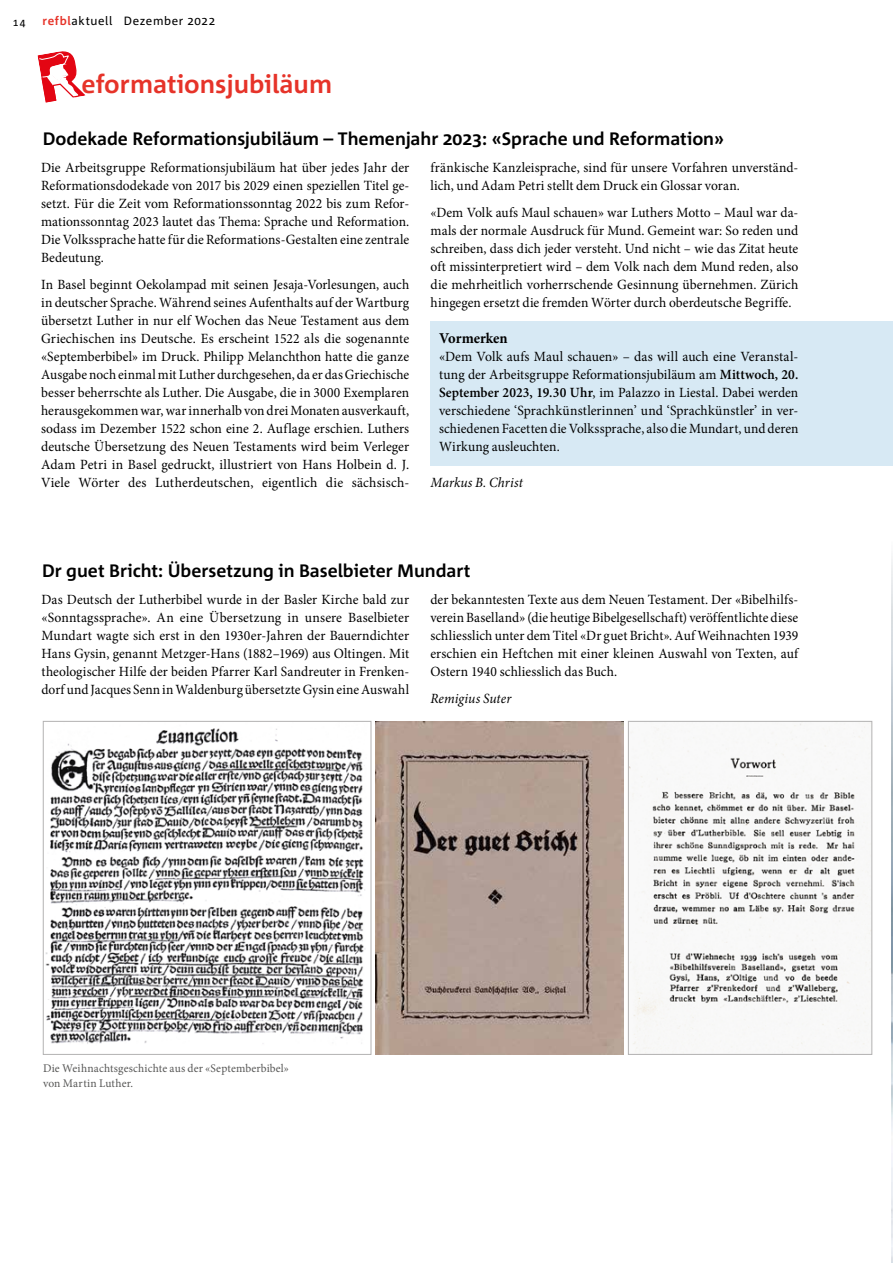
<style>
.page{position:relative;width:893px;height:1263px;background:#fff}
.page>*{position:absolute;margin:0;border:0;box-sizing:border-box;transform-origin:0 0}
.t1{font:700 25.5px "Corpid C1";color:#e63329}
.t2{font:700 18px "Corpid C1";color:#000}
.t3{font:700 15px "Minion Pro";color:#000;scale:.96 1}
.t4{font:14.1px/18px "Minion Pro";letter-spacing:.005em;color:#000;text-align:justify;scale:.96 1}
.t5{font:14.1px/18px "Minion Pro";letter-spacing:.005em;color:#000;text-align:justify}
.t6{font:italic 14.1px "Minion Pro";letter-spacing:.005em;color:#000;scale:.96 1}
.t7{font:12px "Corpid C1";letter-spacing:.05em;color:#000}
.t8{font:11.7px/15px "Minion Pro";letter-spacing:.01em;color:#575756}
.t9{font:10.5px "Corpid C1";color:#000}
.s1{font-weight:700;color:#e63329}
.s2{font-weight:600}
</style>
<div class="page">
<div style="left:431px;top:322px;width:462px;height:144px;background:#d7e9f4"></div>
<svg style="left:37px;top:51px;width:49px;height:52px"></svg>
<img style="left:376px;top:721px;width:247px;height:333px">
<img style="left:630px;top:723px;width:240px;height:329px">
<div style="left:628px;top:721px;width:244px;height:333px;border:1px solid #b3b2b2"></div>
<img style="left:45px;top:728px;width:320px;height:316px">
<div style="left:43px;top:721px;width:328px;height:333px;border:1px solid #b3b2b2"></div>
<p class="t9" style="left:13px;top:15px;width:14px">14</p>
<p class="t7" style="left:43px;top:14px;width:174px"><span class="s1">refbl</span>aktuell Dezember 2022</p>
<h1 class="t1" style="left:81px;top:68px;width:252px">eformationsjubiläum</h1>
<p class="t2" style="left:43px;top:128px;width:683px">Dodekade Reformationsjubiläum – Themenjahr 2023: «Sprache und Reformation»</p>
<p class="t5" style="left:41px;top:159px;width:370px">Die Arbeitsgruppe Reformationsjubiläum hat über jedes Jahr der Reformationsdodekade von 2017 bis 2029 einen speziellen Titel ge&shy;setzt. Für die Zeit vom Reformationssonntag 2022 bis zum Refor&shy;mationssonntag 2023 lautet das Thema: Sprache und Reformation.<br>Die Volkssprache hatte für die Reformations-Gestalten eine zentrale Bedeutung.</p>
<p class="t4" style="left:41px;top:276px;width:385px">In Basel beginnt Oekolampad mit seinen Jesaja-Vorlesungen, auch in deutscher Sprache. Während seines Aufenthalts auf der Wartburg übersetzt Luther in nur elf Wochen das Neue Testament aus dem Griechischen ins Deutsche. Es erscheint 1522 als die sogenannte «Septemberbibel» im Druck. Philipp Melanchthon hatte die ganze Ausgabe noch einmal mit Luther durchgesehen, da er das Griechische besser beherrschte als Luther. Die Ausgabe, die in 3000 Exemplaren herausgekommen war, war innerhalb von drei Monaten ausverkauft, sodass im Dezember 1522 schon eine 2. Auflage erschien. Luthers deutsche Übersetzung des Neuen Testaments wird beim Verleger Adam Petri in Basel gedruckt, illustriert von Hans Holbein d. J.<br>Viele Wörter des Lutherdeutschen, eigentlich die sächsisch-</p>
<p class="t4" style="left:431px;top:159px;width:385px">fränkische Kanzleisprache, sind für unsere Vorfahren unverständ&shy;lich, und Adam Petri stellt dem Druck ein Glossar voran.</p>
<p class="t4" style="left:431px;top:204px;width:385px">«Dem Volk aufs Maul schauen» war Luthers Motto – Maul war da&shy;mals der normale Ausdruck für Mund. Gemeint war: So reden und schreiben, dass dich jeder versteht. Und nicht – wie das Zitat heute oft missinterpretiert wird – dem Volk nach dem Mund reden, also die mehrheitlich vorherrschende Gesinnung übernehmen. Zürich hingegen ersetzt die fremden Wörter durch oberdeutsche Begriffe.</p>
<p class="t3" style="left:439px;top:330px;width:73px">Vormerken</p>
<p class="t5" style="left:439px;top:348px;width:361px">«Dem Volk aufs Maul schauen» – das will auch eine Veranstal&shy;tung der Arbeitsgruppe Reformationsjubiläum am <span class="s2">Mittwoch, 20.<br>September 2023, 19.30 Uhr</span>, im Palazzo in Liestal. Dabei werden verschiedene ‘Sprachkünstlerinnen’ und ‘Sprachkünstler’ in ver&shy;schiedenen Facetten die Volkssprache, also die Mundart, und deren Wirkung ausleuchten.</p>
<p class="t6" style="left:431px;top:473px;width:98px">Markus B. Christ</p>
<p class="t2" style="left:42px;top:560px;width:430px">Dr guet Bricht: Übersetzung in Baselbieter Mundart</p>
<p class="t4" style="left:430px;top:591px;width:385px">der bekanntesten Texte aus dem Neuen Testament. Der «Bibelhilfs&shy;verein Baselland» (die heutige Bibelgesellschaft) veröffentlichte diese schliesslich unter dem Titel «Dr guet Bricht». Auf Weihnachten 1939 erschien ein Heftchen mit einer kleinen Auswahl von Texten, auf Ostern 1940 schliesslich das Buch.</p>
<p class="t6" style="left:430px;top:689px;width:86px">Remigius Suter</p>
<p class="t4" style="left:42px;top:591px;width:384px">Das Deutsch der Lutherbibel wurde in der Basler Kirche bald zur «Sonntagssprache». An eine Übersetzung in unsere Baselbieter Mundart wagte sich erst in den 1930er-Jahren der Bauerndichter Hans Gysin, genannt Metzger-Hans (1882–1969) aus Oltingen. Mit theologischer Hilfe der beiden Pfarrer Karl Sandreuter in Frenken&shy;dorf und Jacques Senn in Waldenburg übersetzte Gysin eine Auswahl</p>
<p class="t8" style="left:43px;top:1061px;width:247px">Die Weihnachtsgeschichte aus der «Septemberbibel» von Martin Luther.</p>
</div>
